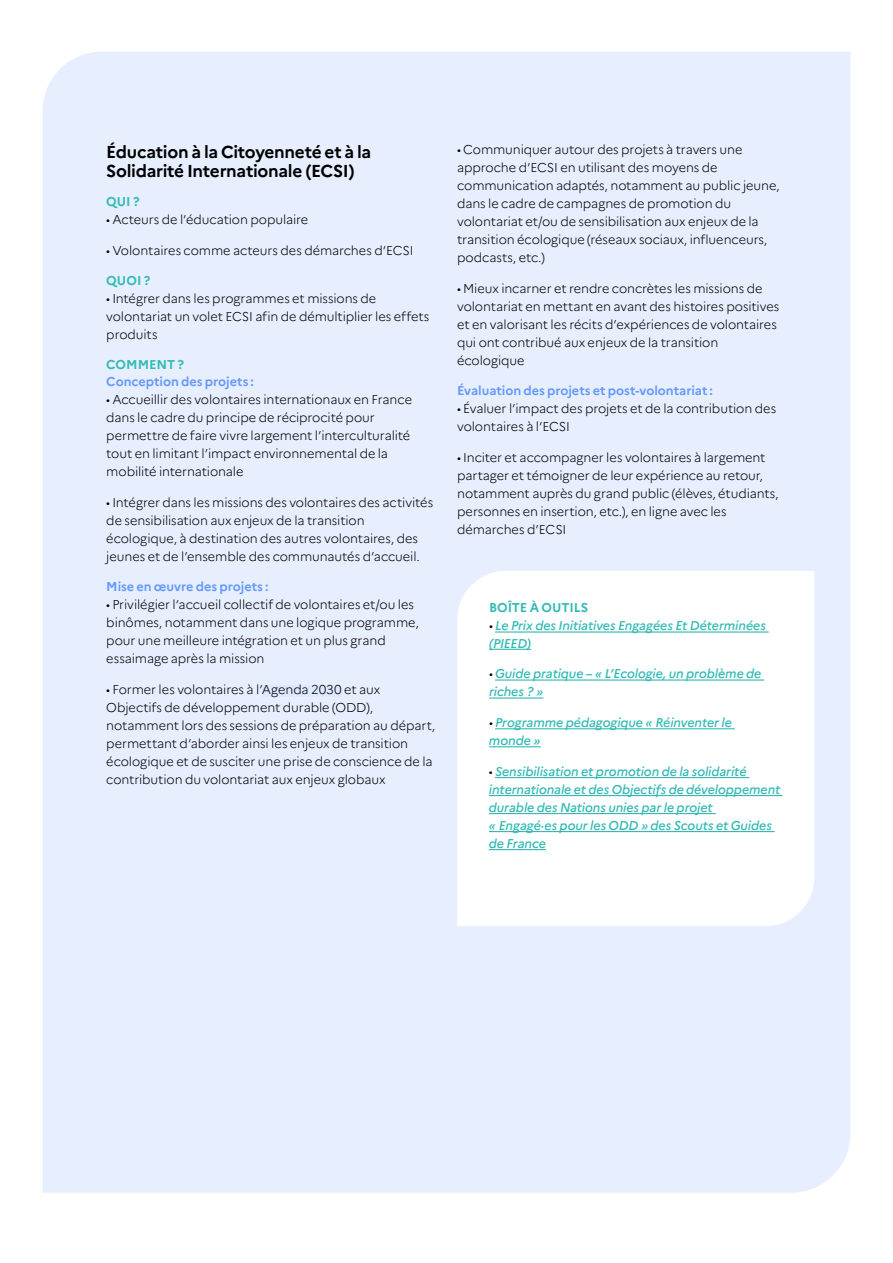
<style>
.page{position:relative;width:893px;height:1263px;background:#fff}
.page>*{position:absolute;margin:0;border:0;box-sizing:border-box;transform-origin:0 0}
.t1{font:700 17.25px/19.5px "Marianne";letter-spacing:-.02em;color:#000}
.t2{font:300 12.75px/18px "Marianne";letter-spacing:-.01em;color:#000}
.t3{font:italic 500 12.75px/18px "Marianne";letter-spacing:-.01em;color:#33bab5}
.t4{font:700 12.75px "Marianne";color:#69f}
.t5{font:700 12.75px "Marianne";color:#33bab5}
.s1{font-weight:300;font-style:normal;color:#000}
</style>
<div class="page">
<div style="left:43px;top:52px;width:807px;height:1141px;background:#e7efff"></div>
<div style="left:262px;top:685px;width:79px;height:12px;background:#dde9ff"></div>
<svg style="left:457px;top:571px;width:357px;height:355px"></svg>
<hr style="left:495px;top:631px;width:274px;height:2px;background:#33bab5">
<hr style="left:489px;top:649px;width:42px;height:1px;background:#33bab5">
<hr style="left:495px;top:679px;width:269px;height:2px;background:#33bab5">
<hr style="left:489px;top:697px;width:54px;height:2px;background:#33bab5">
<hr style="left:495px;top:728px;width:240px;height:1px;background:#33bab5">
<hr style="left:489px;top:746px;width:52px;height:1px;background:#33bab5">
<hr style="left:495px;top:777px;width:254px;height:1px;background:#33bab5">
<hr style="left:489px;top:795px;width:293px;height:1px;background:#33bab5">
<hr style="left:489px;top:813px;width:227px;height:1px;background:#33bab5">
<hr style="left:489px;top:831px;width:286px;height:1px;background:#33bab5">
<hr style="left:489px;top:849px;width:57px;height:1px;background:#33bab5">
<h1 class="t1" style="left:106px;top:140px;width:267px">Éducation à la Citoyenneté et à la<br>Solidarité Internationale (ECSI)</h1>
<p class="t5" style="left:106px;top:192px;width:35px">QUI ?</p>
<p class="t2" style="left:106px;top:210px;width:203px">• Acteurs de l’éducation populaire</p>
<p class="t2" style="left:106px;top:240px;width:309px">• Volontaires comme acteurs des démarches d’ECSI</p>
<p class="t5" style="left:106px;top:271px;width:46px">QUOI ?</p>
<p class="t2" style="left:106px;top:288px;width:325px">• Intégrer dans les programmes et missions de volontariat un volet ECSI afin de démultiplier les effets produits</p>
<p class="t5" style="left:106px;top:355px;width:79px">COMMENT ?</p>
<p class="t4" style="left:106px;top:372px;width:149px">Conception des projets :</p>
<p class="t2" style="left:106px;top:390px;width:307px">• Accueillir des volontaires internationaux en France dans le cadre du principe de réciprocité pour permettre de faire vivre largement l’interculturalité tout en limitant l’impact environnemental de la mobilité internationale</p>
<p class="t2" style="left:106px;top:492px;width:328px">• Intégrer dans les missions des volontaires des activités de sensibilisation aux enjeux de la transition écologique, à destination des autres volontaires, des jeunes et de l’ensemble des communautés d’accueil.</p>
<p class="t4" style="left:106px;top:577px;width:164px">Mise en œuvre des projets :</p>
<p class="t2" style="left:106px;top:595px;width:314px">• Privilégier l’accueil collectif de volontaires et/ou les binômes, notamment dans une logique programme, pour une meilleure intégration et un plus grand essaimage après la mission</p>
<p class="t2" style="left:106px;top:679px;width:330px">• Former les volontaires à l’Agenda 2030 et aux Objectifs de développement durable (ODD), notamment lors des sessions de préparation au départ, permettant d’aborder ainsi les enjeux de transition écologique et de susciter une prise de conscience de la contribution du volontariat aux enjeux globaux</p>
<p class="t2" style="left:457px;top:140px;width:324px">• Communiquer autour des projets à travers une approche d’ECSI en utilisant des moyens de communication adaptés, notamment au public jeune, dans le cadre de campagnes de promotion du volontariat et/ou de sensibilisation aux enjeux de la transition écologique (réseaux sociaux, influenceurs, podcasts, etc.)</p>
<p class="t2" style="left:457px;top:278px;width:324px">• Mieux incarner et rendre concrètes les missions de volontariat en mettant en avant des histoires positives et en valorisant les récits d’expériences de volontaires qui ont contribué aux enjeux de la transition écologique</p>
<p class="t4" style="left:457px;top:381px;width:257px">Évaluation des projets et post-volontariat :</p>
<p class="t2" style="left:457px;top:398px;width:321px">• Évaluer l’impact des projets et de la contribution des volontaires à l’ECSI</p>
<p class="t2" style="left:457px;top:447px;width:323px">• Inciter et accompagner les volontaires à largement partager et témoigner de leur expérience au retour, notamment auprès du grand public (élèves, étudiants, personnes en insertion, etc.), en ligne avec les démarches d’ECSI</p>
<p class="t5" style="left:489px;top:598px;width:101px">BOÎTE À OUTILS</p>
<p class="t3" style="left:489px;top:616px;width:278px;line-height:17.2px"><span class="s1">•</span> Le Prix des Initiatives Engagées Et Déterminées (PIEED)</p>
<p class="t3" style="left:489px;top:664px;width:274px"><span class="s1">•</span> Guide pratique – « L’Ecologie, un problème de riches ? »</p>
<p class="t3" style="left:489px;top:712px;width:245px"><span class="s1">•</span> Programme pédagogique « Réinventer le monde »</p>
<p class="t3" style="left:489px;top:761px;width:293px"><span class="s1">•</span> Sensibilisation et promotion de la solidarité internationale et des Objectifs de développement durable des Nations unies par le projet<br>« Engagé·es pour les ODD » des Scouts et Guides de France</p>
</div>
